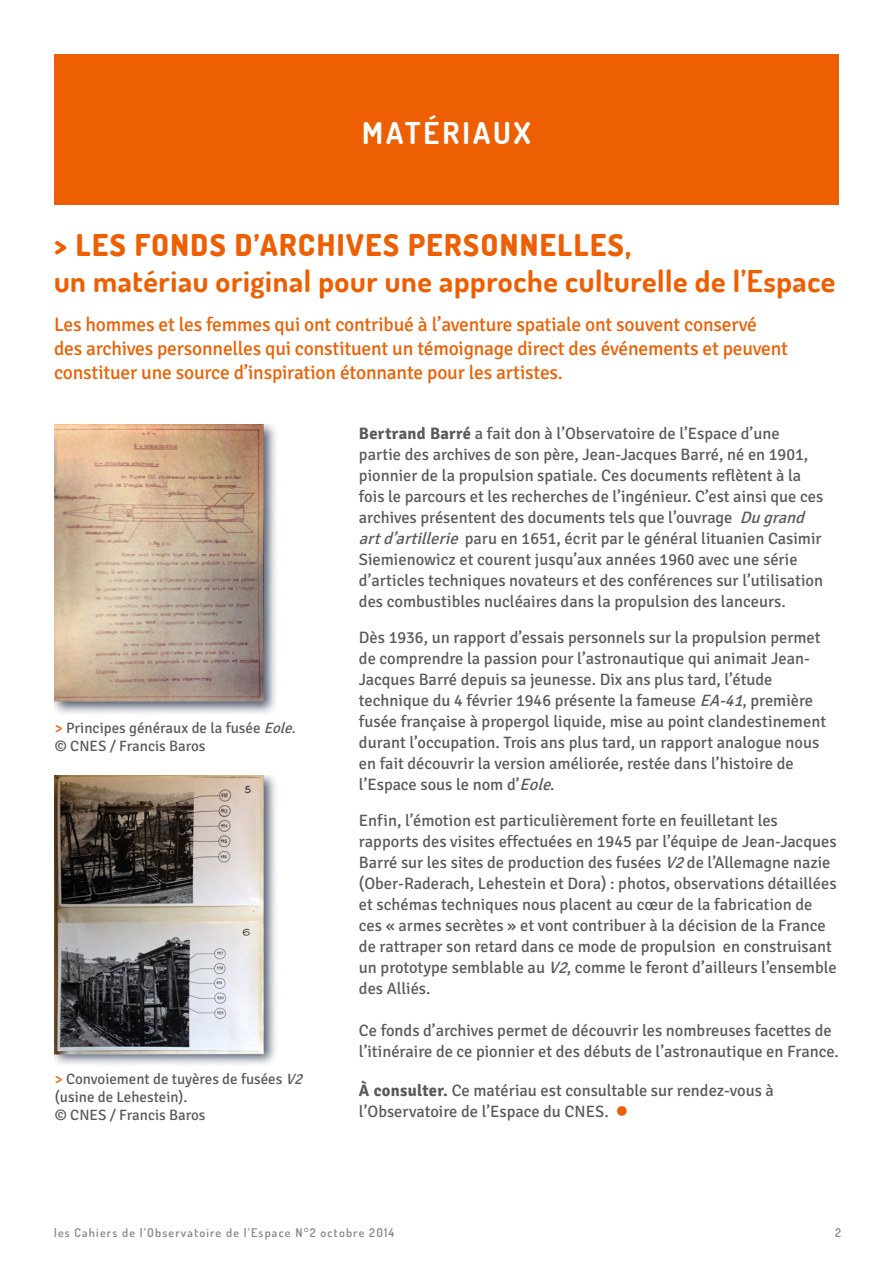
<style>
.page{position:relative;width:893px;height:1263px;background:#fff}
.page>*{position:absolute;margin:0;border:0;box-sizing:border-box;transform-origin:0 0}
.t1{font:700 30px "Dosis";letter-spacing:.02em;color:#ed5f02}
.t2{font:800 30px "Dosis";letter-spacing:.05em;color:#ed5f02}
.t3{font:700 30px "Dosis";letter-spacing:.1em;color:#fff}
.t4{font:19.5px/24px "Signika";letter-spacing:-.01em;color:#ed5f02}
.t5{font:16.5px/21px "Signika";color:#5a5a5a}
.t6{font:15px/18px "Signika";color:#5a5a5a}
.t7{font:600 12px "Dosis";letter-spacing:.1em;color:#888}
.s1{color:#ed5f02}
.s2{font-style:italic}
.s3{font-weight:700}
</style>
<div class="page">
<div style="left:54px;top:54px;width:785px;height:150px;background:#ed5f02"></div>
<img style="left:55px;top:425px;width:221px;height:289px">
<img style="left:55px;top:776px;width:221px;height:289px">
<h1 class="t3" style="left:362px;top:114px;width:170px">matériaux</h1>
<h1 class="t2" style="left:54px;top:226px;width:226px">&gt; LES FON DS D’ARC</h1>
<h1 class="t2" style="left:317px;top:226px;width:130px">HIVES PERSONNE</h1>
<h1 class="t2" style="left:558px;top:226px;width:75px">LLES,</h1>
<h1 class="t1" style="left:54px;top:261px;width:783px">un matériau original pour une approche culturelle de l’Espace</h1>
<p class="t4" style="left:54px;top:313px;width:736px">Les hommes et les femmes qui ont contribué à l’aventure spatiale ont souvent conservé des archives personnelles qui constituent un témoignage direct des événements et peuvent constituer une source d’inspiration étonnante pour les artistes.</p>
<p class="t6" style="left:55px;top:719px;width:243px"><span class="s1">&gt;</span> Principes généraux de la fusée <span class="s2">Eole</span>. © CNES / Francis Baros</p>
<p class="t6" style="left:55px;top:1070px;width:253px"><span class="s1">&gt;</span> Convoiement de tuyères de fusées <span class="s2">V2 </span>(usine de Lehestein).<br>© CNES / Francis Baros</p>
<p class="t5" style="left:359px;top:423px;width:466px"><span class="s3">Bertrand Barré</span> a fait don à l’Observatoire de l’Espace d’une partie des archives de son père, Jean-Jacques Barré, né en 1901, pionnier de la propulsion spatiale. Ces documents reflètent à la fois le parcours et les recherches de l’ingénieur. C’est ainsi que ces archives présentent des documents tels que l’ouvrage <span class="s2">Dugrand artd’artillerie</span> paru en 1651, écrit par le général lituanien Casimir Siemienowicz et courent jusqu’aux années 1960 avec une série d’articles techniques novateurs et des conférences sur l’utilisation des combustibles nucléaires dans la propulsion des lanceurs.</p>
<p class="t5" style="left:359px;top:627px;width:469px">Dès 1936, un rapport d’essais personnels sur la propulsion permet de comprendre la passion pour l’astronautique qui animait Jean-Jacques Barré depuis sa jeunesse. Dix ans plus tard, l’étude technique du 4 février 1946 présente la fameuse <span class="s2">EA-41</span>, première fusée française à propergol liquide, mise au point clandestinement durant l’occupation. Trois ans plus tard, un rapport analogue nous en fait découvrir la version améliorée, restée dans l’histoire de l’Espace sous le nom d’<span class="s2">Eole</span>.</p>
<p class="t5" style="left:359px;top:810px;width:479px">Enfin, l’émotion est particulièrement forte en feuilletant les rapports des visites effectuées en 1945 par l’équipe de Jean-Jacques Barré sur les sites de production des fusées <span class="s2">V2</span>de l’Allemagne nazie (Ober-Raderach, Lehestein et Dora) : photos, observations détaillées et schémas techniques nous placent au cœur de la fabrication de ces « armes secrètes » et vont contribuer à la décision de la France de rattraper son retard dans ce mode de propulsion en construisant un prototype semblable au <span class="s2">V2</span>, comme le feront d’ailleurs l’ensemble des Alliés.</p>
<p class="t5" style="left:359px;top:1020px;width:481px">Ce fonds d’archives permet de découvrir les nombreuses facettes de l’itinéraire de ce pionnier et des débuts de l’astronautique en France.</p>
<p class="t5" style="left:359px;top:1080px;width:416px"><span class="s3">À consulter.</span> Ce matériau est consultable sur rendez-vous à l’Observatoire de l’Espace du CNES. <span class="s1">●</span></p>
<p class="t7" style="left:54px;top:1224px;width:342px">les Cahiers de l’Observatoire de l’Espace N°2 octobre 2014</p>
<p class="t7" style="left:835px;top:1224px;width:7px">2</p>
</div>
